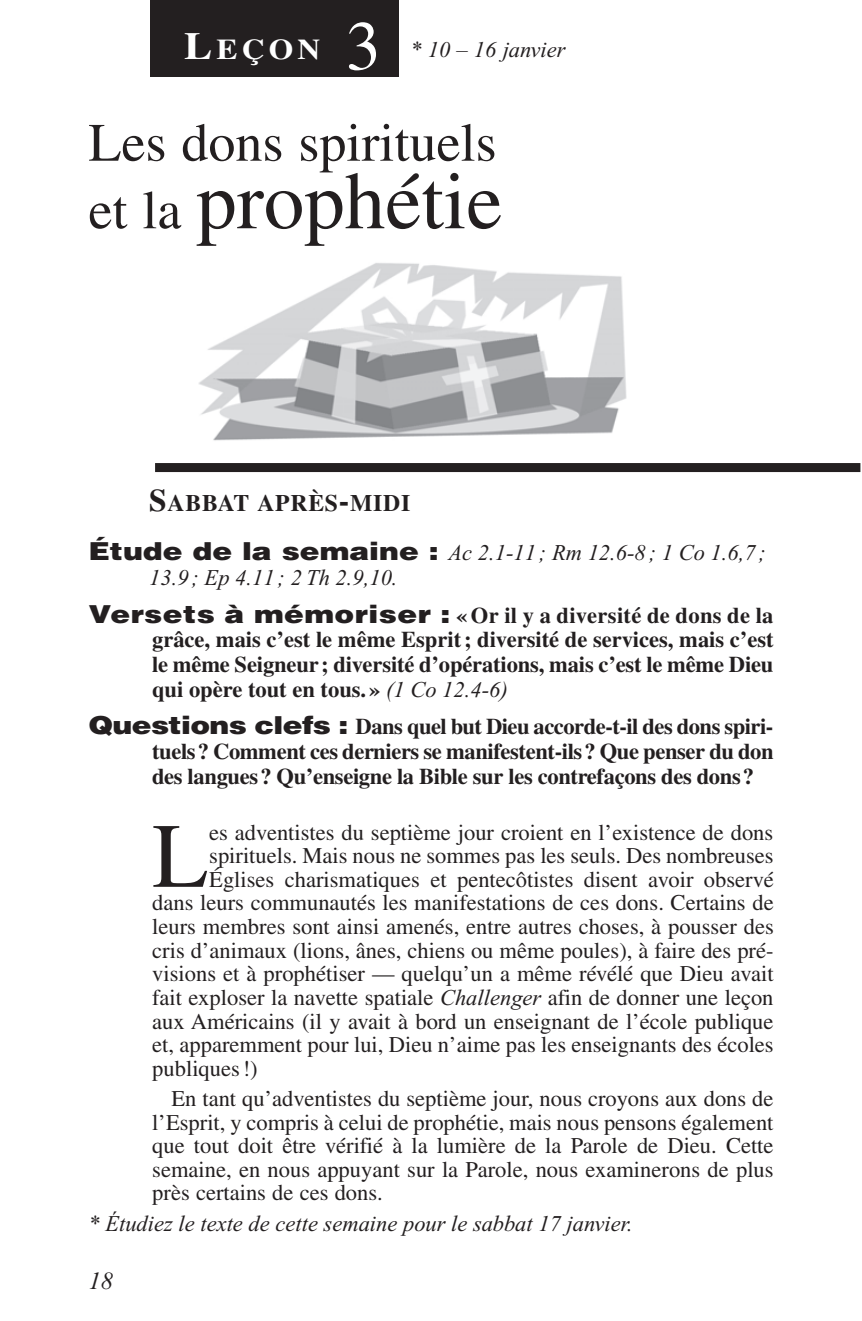
<style>
.page{position:relative;width:862px;height:1321px;background:#fff}
.page>*{position:absolute;margin:0;border:0;box-sizing:border-box;transform-origin:0 0}
.t1{font:91.58px "Times LT Std";color:#231f20}
.t2{font:81px "Times LT Std";color:#231f20}
.t3{font:69.75px "Times LT Std";color:#fff}
.t4{font:54px "Times LT Std";color:#231f20}
.t5{font:700 28.8px "Times LT Std";color:#fff;scale:1.1 1}
.t6{font:italic 24.75px "Times New Roman";color:#231f20}
.t7{font:700 23.62px "Times LT Std";letter-spacing:.035em;color:#231f20}
.t8{font:22.5px/23.6px "Times LT Std";color:#231f20;text-align:justify}
.t9{font:700 22.5px/24.8px "Times LT Std";letter-spacing:-.015em;color:#231f20;text-align:justify}
.t10{font:italic 22.5px/24.8px "Times New Roman";color:#231f20}
.s1{font-size:38.25px}
.s2{font-size:54px}
.s3{font-size:31.5px}
.s4{font-family:"Helvetica";font-weight:900;font-style:normal;font-size:24.75px}
.s5{font-family:"Helvetica";font-weight:900;font-size:24.75px}
.s6{font-family:"Times New Roman";font-weight:400;font-style:italic}
.s7{font-family:"Times New Roman";font-style:italic}
</style>
<div class="page">
<div style="left:150px;top:0;width:249px;height:77px;background:#231f20"></div>
<img style="left:198px;top:263px;width:429px;height:178px">
<div style="left:155px;top:463px;width:704px;height:9px;background:#231f20"></div>
<p class="t5" style="left:184px;top:39px;width:125px"><span class="s1">L</span>EÇON</p>
<h3 class="t3" style="left:346px;top:22px;width:36px">3</h3>
<p class="t10" style="left:410px;top:39px;width:157px">* 10 – 16 janvier</p>
<h3 class="t4" style="left:88px;top:124px;width:409px">Les dons spirituels</h3>
<h2 class="t2" style="left:88px;top:173px;width:415px"><span class="s2">et la</span> prophétie</h2>
<p class="t7" style="left:149px;top:495px;width:262px"><span class="s3">S</span>ABBAT APRÈS<span class="s3">-</span>MIDI</p>
<p class="t10" style="left:149px;top:542px;width:618px;text-indent:-61px"><span class="s4">Étude de la semaine :</span> Ac 2.1-11 ; Rm 12.6-8 ; 1 Co 1.6,7 ;<br>13.9 ; Ep 4.11 ; 2 Th 2.9,10.</p>
<p class="t9" style="left:152px;top:605px;width:622px;text-indent:-64px"><span class="s5">Versets à mémoriser :</span> «Or il y a diversité de dons de la grâce, mais c’est le même Esprit ; diversité de services, mais c’est le même Seigneur; diversité d’opérations, mais c’est le même Dieu qui opère tout en tous.» <span class="s6">(1 Co 12.4-6)</span></p>
<p class="t9" style="left:152px;top:716px;width:622px;text-indent:-64px"><span class="s5">Questions clefs :</span> Dans quel but Dieu accorde-t-il des dons spiri&shy;tuels? Comment ces derniers se manifestent-ils? Que penser du don des langues? Qu’enseigne la Bible sur les contrefaçons des dons?</p>
<h1 class="t1" style="left:152px;top:824px;width:58px">L</h1>
<p class="t8" style="left:209px;top:822px;width:565px">es adventistes du septième jour croient en l’existence de dons</p>
<p class="t8" style="left:209px;top:846px;width:565px">spirituels. Mais nous ne sommes pas les seuls. Des nombreuses</p>
<p class="t8" style="left:209px;top:869px;width:565px">Églises charismatiques et pentecôtistes disent avoir observé</p>
<p class="t8" style="left:152px;top:893px;width:622px">dans leurs communautés les manifestations de ces dons. Certains de</p>
<p class="t8" style="left:152px;top:917px;width:622px">leurs membres sont ainsi amenés, entre autres choses, à pousser des</p>
<p class="t8" style="left:152px;top:940px;width:622px">cris d’animaux (lions, ânes, chiens ou même poules), à faire des pré-</p>
<p class="t8" style="left:152px;top:964px;width:622px">visions et à prophétiser — quelqu’un a même révélé que Dieu avait</p>
<p class="t8" style="left:152px;top:987px;width:622px">fait exploser la navette spatiale <span class="s7">Challenger</span> afin de donner une leçon</p>
<p class="t8" style="left:152px;top:1011px;width:622px">aux Américains (il y avait à bord un enseignant de l’école publique</p>
<p class="t8" style="left:152px;top:1035px;width:622px">et, apparemment pour lui, Dieu n’aime pas les enseignants des écoles</p>
<p class="t8" style="left:152px;top:1058px;width:107px">publiques!)</p>
<p class="t8" style="left:152px;top:1088px;width:622px;text-indent:19px">En tant qu’adventistes du septième jour, nous croyons aux dons de l’Esprit, y compris à celui de prophétie, mais nous pensons également que tout doit être vérifié à la lumière de la Parole de Dieu. Cette semaine, en nous appuyant sur la Parole, nous examinerons de plus près certains de ces dons.</p>
<p class="t10" style="left:88px;top:1212px;width:545px">* Étudiez le texte de cette semaine pour le sabbat 17 janvier.</p>
<p class="t6" style="left:88px;top:1271px;width:26px">18</p>
</div>
